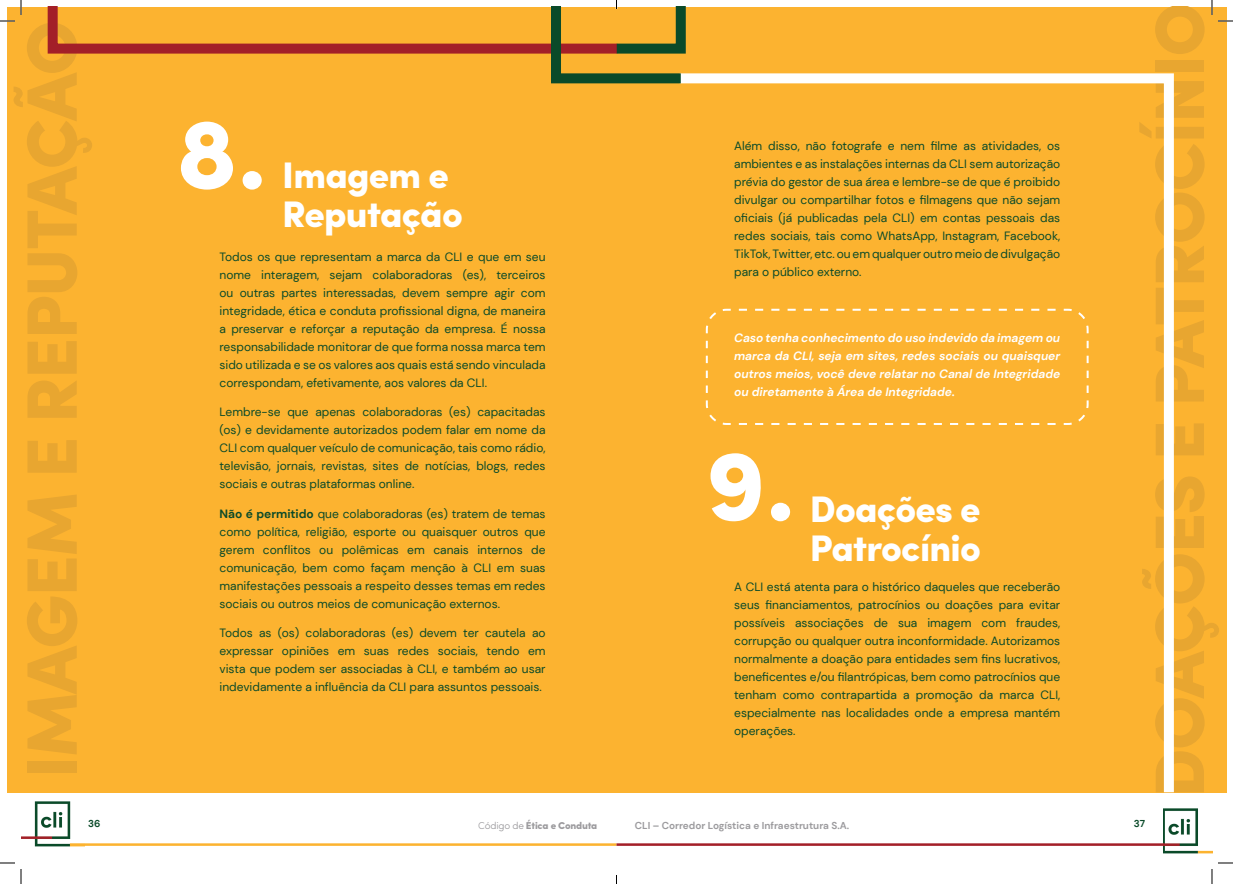
<style>
.page{position:relative;width:1233px;height:884px;background:#fff}
.page>*{position:absolute;margin:0;border:0;box-sizing:border-box;transform-origin:0 0}
.t1{font:900 100.7px "Sofia Pro";color:#fff}
.t2{font:900 37px/39px "Sofia Pro";letter-spacing:-.02em;color:#fff}
.t3{font:12px/18px "DM Sans";color:#0a4a29;text-align:justify}
.t4{font:italic 700 12px/18px "DM Sans";color:#fff;text-align:justify}
.t5{font:700 10px "DM Sans";color:#9c9b9e}
.t6{font:900 10px "Sofia Pro";letter-spacing:-.02em;color:#9c9b9e}
.t7{font:700 10px "DM Sans";color:#0a4a29}
.s1{font-weight:700}
.s2{font-weight:300}
</style>
<div class="page">
<img style="left:21px;top:801px;width:63px;height:46px">
<img style="left:1163px;top:808px;width:49px;height:46px">
<hr style="left:70px;top:843px;width:546px;height:3px;background:#fcb330">
<hr style="left:616px;top:843px;width:548px;height:3px;background:#a31f28">
<div style="left:7px;top:7px;width:1219px;height:785px;background:#fcb330"></div>
<svg style="left:669px;top:73px;width:509px;height:720px"></svg>
<svg style="left:705px;top:308px;width:384px;height:118px"></svg>
<svg style="left:1218px;top:20px;width:15px;height:2px"></svg>
<svg style="left:1218px;top:862px;width:15px;height:2px"></svg>
<svg style="left:0;top:0;width:22px;height:22px"></svg>
<svg style="left:0;top:862px;width:22px;height:22px"></svg>
<svg style="left:1211px;top:0;width:1px;height:15px"></svg>
<svg style="left:1211px;top:869px;width:1px;height:15px"></svg>
<svg style="left:47px;top:0;width:644px;height:88px"></svg>
<h1 class="t1" style="left:176px;top:74px;width:92px">8.</h1>
<h2 class="t2" style="left:282px;top:153px;width:182px">Imagem e<br>Reputação</h2>
<p class="t3" style="left:219px;top:248px;width:328px">Todos os que representam a marca da CLI e que em seu nome interagem, sejam colaboradoras (es), terceiros ou outras partes interessadas, devem sempre agir com integridade, ética e conduta profissional digna, de maneira a preservar e reforçar a reputação da empresa. É nossa responsabilidade monitorar de que forma nossa marca tem sido utilizada e se os valores aos quais está sendo vinculada correspondam, efetivamente, aos valores da CLI.</p>
<p class="t3" style="left:219px;top:403px;width:327px">Lembre-se que apenas colaboradoras (es) capacitadas (os) e devidamente autorizados podem falar em nome da CLI com qualquer veículo de comunicação, tais como rádio, televisão, jornais, revistas, sites de notícias, blogs, redes sociais e outras plataformas online.</p>
<p class="t3" style="left:219px;top:505px;width:327px"><span class="s1">Não é permitido</span> que colaboradoras (es) tratem de temas como política, religião, esporte ou quaisquer outros que gerem conflitos ou polêmicas em canais internos de comunicação, bem como façam menção à CLI em suas manifestações pessoais a respeito desses temas em redes sociais ou outros meios de comunicação externos.</p>
<p class="t3" style="left:219px;top:624px;width:328px">Todos as (os) colaboradoras (es) devem ter cautela ao expressar opiniões em suas redes sociais, tendo em vista que podem ser associadas à CLI, e também ao usar indevidamente a influência da CLI para assuntos pessoais.</p>
<p class="t3" style="left:734px;top:137px;width:327px">Além disso, não fotografe e nem filme as atividades, os ambientes e as instalações internas da CLI sem autorização prévia do gestor de sua área e lembre-se de que é proibido divulgar ou compartilhar fotos e filmagens que não sejam oficiais (já publicadas pela CLI) em contas pessoais das redes sociais, tais como WhatsApp, Instagram, Facebook, TikTok, Twitter, etc. ou em qualquer outro meio de divulgação para o público externo.</p>
<p class="t4" style="left:734px;top:329px;width:328px">Caso tenha conhecimento do uso indevido da imagem ou marca da CLI, seja em sites, redes sociais ou quaisquer outros meios, você deve relatar no Canal de Integridade ou diretamente à Área de Integridade.</p>
<h1 class="t1" style="left:706px;top:406px;width:91px">9.</h1>
<h2 class="t2" style="left:810px;top:487px;width:173px">Doações e<br>Patrocínio</h2>
<p class="t3" style="left:734px;top:578px;width:328px">A CLI está atenta para o histórico daqueles que receberão seus financiamentos, patrocínios ou doações para evitar possíveis associações de sua imagem com fraudes, corrupção ou qualquer outra inconformidade. Autorizamos normalmente a doação para entidades sem fins lucrativos, beneficentes e/ou filantrópicas, bem como patrocínios que tenham como contrapartida a promoção da marca CLI, especialmente nas localidades onde a empresa mantém operações.</p>
<p class="t7" style="left:88px;top:817px;width:14px">36</p>
<p class="t6" style="left:478px;top:817px;width:120px"><span class="s2">Código de</span> Ética e Conduta</p>
<p class="t5" style="left:635px;top:819px;width:216px">CLI – Corredor Logística e Infraestrutura S.A.</p>
<p class="t7" style="left:1133px;top:817px;width:13px">37</p>
</div>
